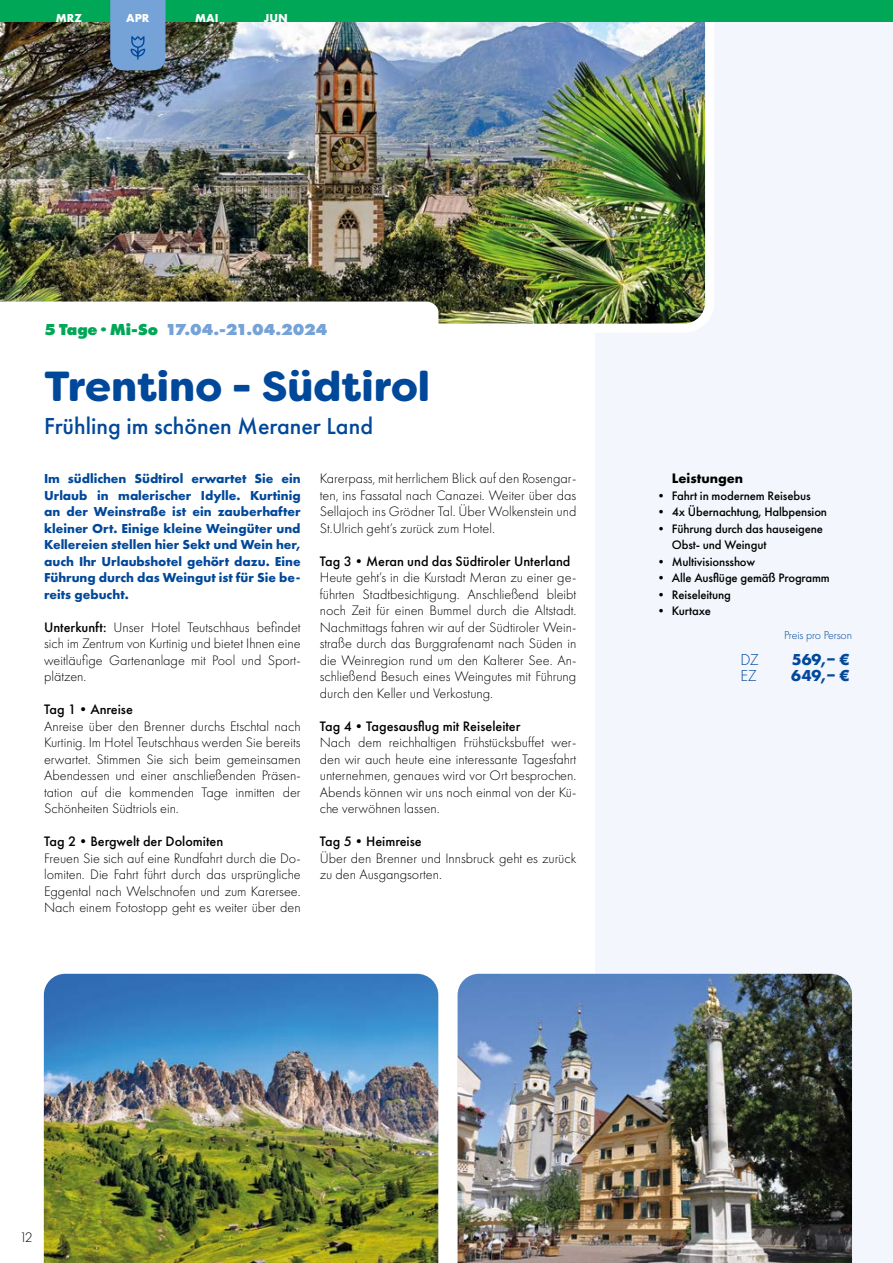
<style>
.page{position:relative;width:893px;height:1263px;background:#fff}
.page>*{position:absolute;margin:0;border:0;box-sizing:border-box;transform-origin:0 0}
.t1{font:900 42px "Filson Soft";color:#00489a}
.t2{font:500 24px "Futura PT";color:#00489a}
.t3{font:800 16.5px "Futura PT";letter-spacing:-.01em;color:#75a2d7}
.t4{font:700 16.5px "Futura PT";color:#00489a}
.t5{font:300 16.5px "Futura PT";color:#00489a}
.t6{font:300 14.25px/16.5px "Futura PT";color:#000;text-align:justify}
.t7{font:500 14.25px "Futura PT";color:#000}
.t8{font:700 14.25px "Futura PT";color:#000}
.t9{font:700 13.5px/16.5px "Futura PT";color:#00489a;text-align:justify}
.t10{font:500 12.75px/16.5px "Futura PT";letter-spacing:-.01em;color:#000}
.t11{font:300 12px "Futura PT";letter-spacing:-.01em;color:#00489a}
.t12{font:700 12px "Futura PT";color:#fff}
.s1{color:#00a757}
.s2{font-weight:500}
</style>
<div class="page">
<div style="left:595px;top:0;width:298px;height:1263px;background:#f3f6fc"></div>
<img style="left:0;top:22px;width:714px;height:310px">
<div style="left:0;top:0;width:893px;height:22px;background:#00a757"></div>
<svg style="left:0;top:302px;width:438px;height:30px"></svg>
<svg style="left:110px;top:0;width:56px;height:70px;background:#6f9cd0"></svg>
<img style="left:44px;top:974px;width:394px;height:289px">
<img style="left:458px;top:974px;width:394px;height:289px">
<p class="t12" style="left:56px;top:10px;width:28px">MRZ</p>
<p class="t12" style="left:126px;top:10px;width:25px">APR</p>
<p class="t12" style="left:195px;top:10px;width:25px">MAI</p>
<p class="t12" style="left:264px;top:10px;width:25px">JUN</p>
<p class="t3" style="left:44px;top:318px;width:285px"><span class="s1">5 Tage · Mi-So</span> 17.04.-21.04.2024</p>
<h1 class="t1" style="left:44px;top:359px;width:388px">Trentino - Südtirol</h1>
<h2 class="t2" style="left:44px;top:411px;width:330px">Frühling im schönen Meraner Land</h2>
<p class="t9" style="left:44px;top:470px;width:258px">Im südlichen Südtirol erwartet Sie ein Urlaub in malerischer Idylle. Kurtinig an der Weinstraße ist ein zauberhafter kleiner Ort. Einige kleine Weingüter und Kellereien stellen hier Sekt und Wein her, auch Ihr Urlaubshotel gehört dazu. Eine Führung durch das Weingut ist für Sie be&shy;reits gebucht.</p>
<p class="t6" style="left:44px;top:619px;width:258px"><span class="s2">Unterkunft:</span> Unser Hotel Teutschhaus befindet sich im Zentrum von Kurtinig und bietet Ihnen eine weitläufige Gartenanlage mit Pool und Sport&shy;plätzen.</p>
<p class="t7" style="left:44px;top:701px;width:90px">Tag 1•Anreise</p>
<p class="t6" style="left:44px;top:718px;width:258px">Anreise über den Brenner durchs Etschtal nach Kurtinig. Im Hotel Teutschhaus werden Sie bereits erwartet. Stimmen Sie sich beim gemeinsamen Abendessen und einer anschließenden Präsen&shy;tation auf die kommenden Tage inmitten der Schönheiten Südtriols ein.</p>
<p class="t7" style="left:44px;top:833px;width:181px">Tag 2•Bergwelt der Dolomiten</p>
<p class="t6" style="left:44px;top:850px;width:258px">Freuen Sie sich auf eine Rundfahrt durch die Do&shy;lomiten. Die Fahrt führt durch das ursprüngliche Eggental nach Welschnofen und zum Karersee.<br>Nach einem Fotostopp geht es weiter über den</p>
<p class="t6" style="left:320px;top:470px;width:258px">Karerpass, mit herrlichem Blick auf den Rosengar&shy;ten, ins Fassatal nach Canazei. Weiter über das Sellajoch ins Grödner Tal. Über Wolkenstein und St.Ulrich geht’s zurück zum Hotel.</p>
<p class="t7" style="left:320px;top:552px;width:252px">Tag 3•Meran und das Südtiroler Unterland</p>
<p class="t6" style="left:320px;top:569px;width:258px">Heute geht’s in die Kurstadt Meran zu einer ge&shy;führten Stadtbesichtigung. Anschließend bleibt noch Zeit für einen Bummel durch die Altstadt.<br>Nachmittags fahren wir auf der Südtiroler Wein&shy;straße durch das Burggrafenamt nach Süden in die Weinregion rund um den Kalterer See. An&shy;schließend Besuch eines Weingutes mit Führung durch den Keller und Verkostung.</p>
<p class="t7" style="left:320px;top:717px;width:202px">Tag 4•Tagesausflug mit Reiseleiter</p>
<p class="t6" style="left:320px;top:734px;width:258px">Nach dem reichhaltigen Frühstücksbuffet wer&shy;den wir auch heute eine interessante Tagesfahrt unternehmen, genaues wird vor Ort besprochen.<br>Abends können wir uns noch einmal von der Kü&shy;che verwöhnen lassen.</p>
<p class="t7" style="left:320px;top:833px;width:103px">Tag 5•Heimreise</p>
<p class="t6" style="left:320px;top:850px;width:258px">Über den Brenner und Innsbruck geht es zurück zu den Ausgangsorten.</p>
<p class="t8" style="left:672px;top:469px;width:73px">Leistungen</p>
<p class="t10" style="left:655px;top:487px;width:157px">• Fahrt in modernem Reisebus</p>
<p class="t10" style="left:655px;top:504px;width:174px">• 4x Übernachtung, Halbpension</p>
<p class="t10" style="left:672px;top:520px;width:153px;text-indent:-17px">• Führung durch das hauseigene<br>Obst- und Weingut</p>
<p class="t10" style="left:655px;top:553px;width:102px">• Multivisionsshow</p>
<p class="t10" style="left:655px;top:570px;width:177px">• Alle Ausflüge gemäß Programm</p>
<p class="t10" style="left:655px;top:586px;width:78px">• Reiseleitung</p>
<p class="t10" style="left:655px;top:603px;width:58px">• Kurtaxe</p>
<p class="t11" style="left:784px;top:628px;width:70px">Preis pro Person</p>
<p class="t5" style="left:740px;top:650px;width:20px">DZ</p>
<p class="t4" style="left:792px;top:648px;width:60px">569,‒ €</p>
<p class="t5" style="left:740px;top:666px;width:18px">EZ</p>
<p class="t4" style="left:791px;top:665px;width:60px">649,‒ €</p>
<p class="t6" style="left:20px;top:1229px;width:15px">12</p>
</div>
